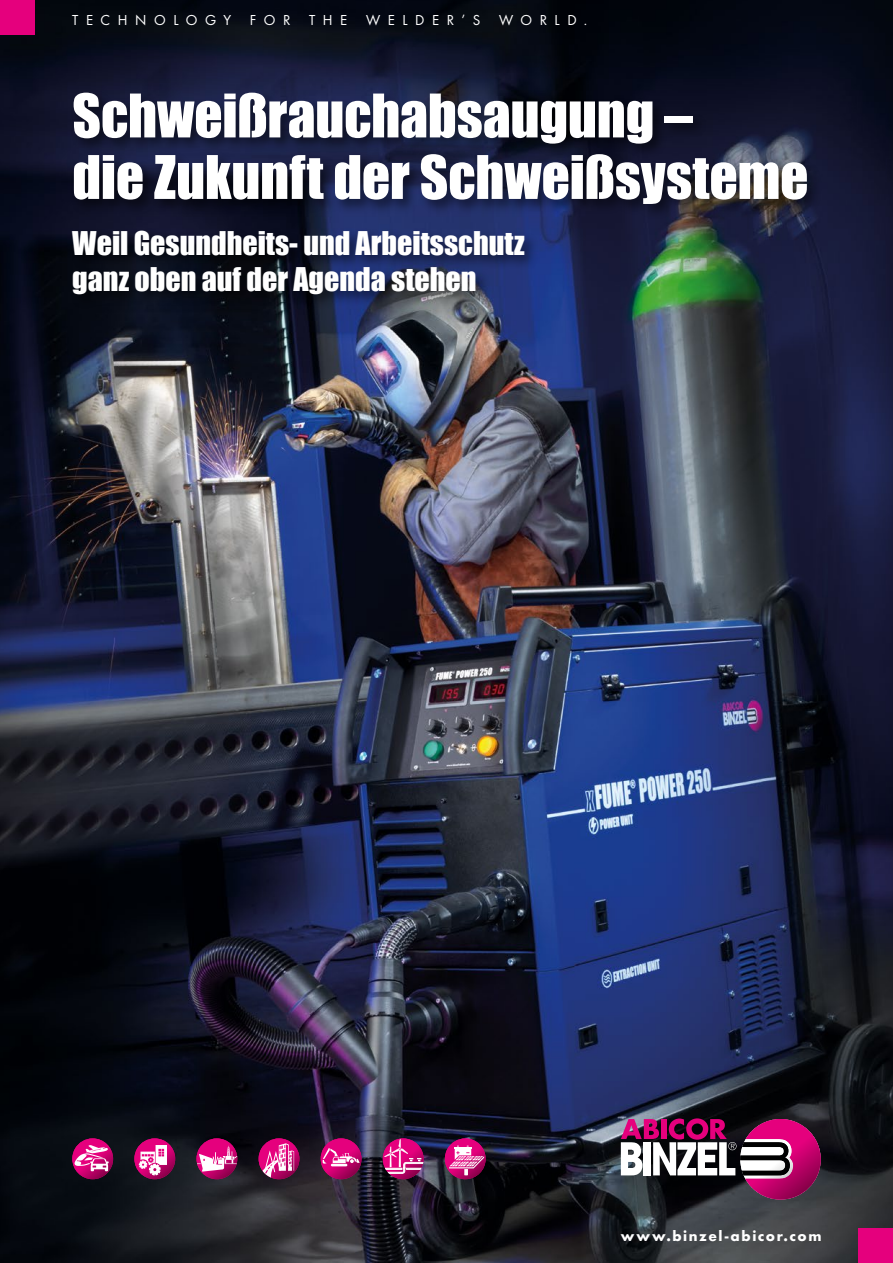
<style>
.page{position:relative;width:893px;height:1263px;background:#fff}
.page>*{position:absolute;margin:0;border:0;box-sizing:border-box;transform-origin:0 0}
.t1{font:55.5px/61.5px "Impact";letter-spacing:-.005em;color:#fff}
.t2{font:30px/36px "Impact";color:#fff}
.t3{font:15px "Futura TOT Boo";letter-spacing:.505em;color:#fff}
.t4{font:700 15px "Futura TOT";letter-spacing:.105em;color:#fff}
</style>
<div class="page">
<img style="left:0;top:0;width:893px;height:1263px">
<div style="left:70px;top:89px;width:752px;height:130px;background:#000;opacity:.5"></div>
<div style="left:0;top:0;width:34px;height:34px;background:#e5007d"></div>
<div style="left:859px;top:1229px;width:34px;height:34px;background:#e5007d"></div>
<svg style="left:621px;top:1118px;width:200px;height:81px"></svg>
<svg style="left:72px;top:1138px;width:41px;height:41px;background:#af3479"></svg>
<svg style="left:134px;top:1138px;width:41px;height:41px"></svg>
<svg style="left:196px;top:1138px;width:41px;height:41px;background:#b23c7e"></svg>
<svg style="left:259px;top:1138px;width:40px;height:41px;background:#b63b7f"></svg>
<svg style="left:321px;top:1138px;width:40px;height:41px;background:#b62777"></svg>
<svg style="left:383px;top:1138px;width:41px;height:41px;background:#b53480"></svg>
<svg style="left:445px;top:1138px;width:41px;height:41px;background:#b23b7f"></svg>
<div style="left:69px;top:228px;width:471px;height:81px;background:#000;opacity:.5"></div>
<p class="t3" style="left:72px;top:11px;width:220px">TECHNOLOGY FOR</p>
<p class="t3" style="left:309px;top:11px;width:40px">THE</p>
<p class="t3" style="left:366px;top:11px;width:116px">WELDER’S</p>
<p class="t3" style="left:499px;top:11px;width:90px">WORLD.</p>
<h1 class="t1" style="left:72px;top:83px;width:738px">Schweißrauchabsaugung –<br>die Zukunft der Schweißsysteme</h1>
<p class="t2" style="left:72px;top:224px;width:454px">Weil Gesundheits- und Arbeitsschutz ganz oben auf der Agenda stehen</p>
<p class="t4" style="left:621px;top:1226px;width:202px">www.binzel-abicor.com</p>
</div>
